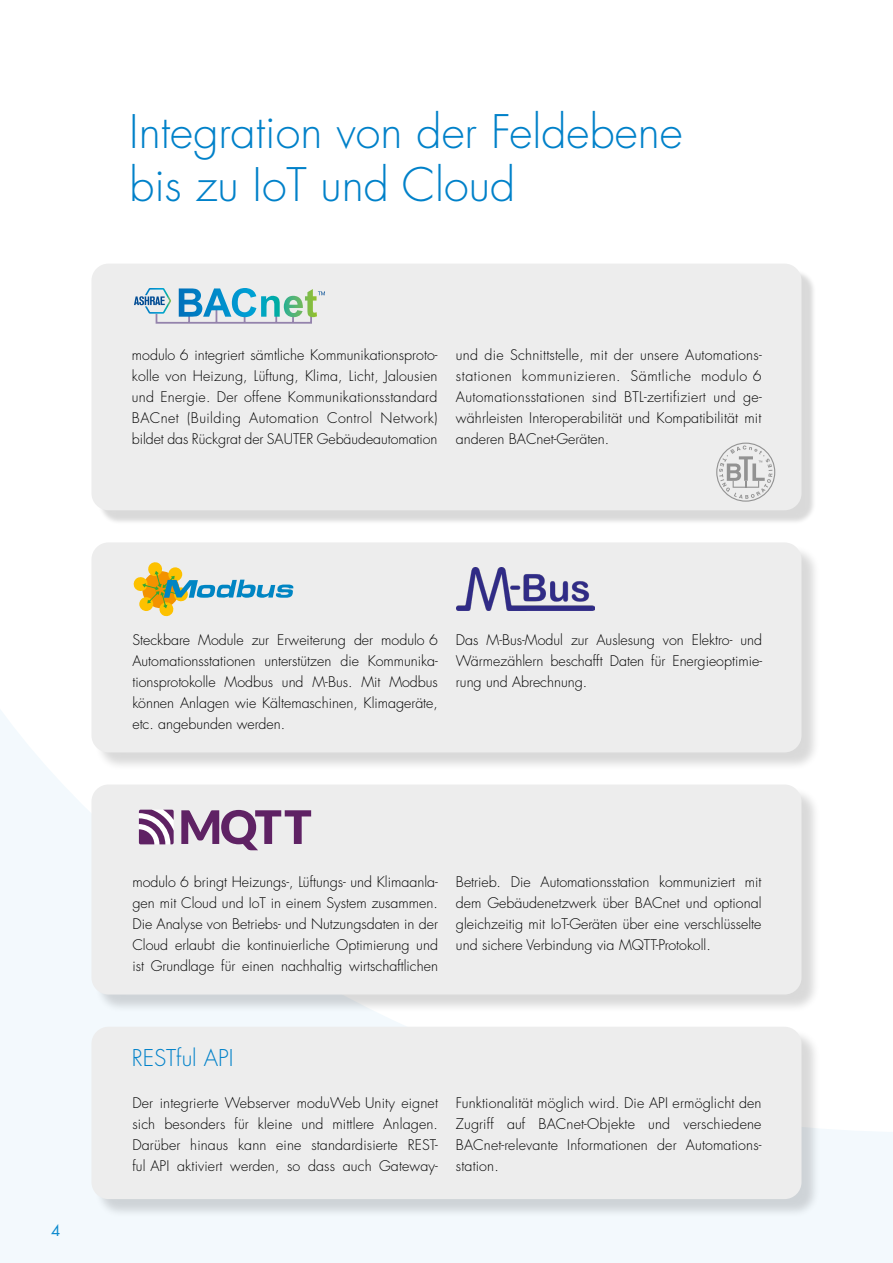
<style>
.page{position:relative;width:893px;height:1263px;background:#fff}
.page>*{position:absolute;margin:0;border:0;box-sizing:border-box;transform-origin:0 0}
.t1{font:300 45px/52.5px "Futura LT Pro";color:#0081c9}
.t2{font:300 22.5px "Futura LT Pro";color:#0081c9}
.t3{font:15px "Futura LT Pro";color:#0081c9}
.t4{font:300 14.25px/21px "Futura LT Pro";color:#000;text-align:justify}
</style>
<div class="page">
<svg style="left:0;top:710px;width:893px;height:553px;fill:#f3f9fd"></svg>
<div style="left:94px;top:1029px;width:726px;height:189px;background:#000;opacity:.15"></div>
<div style="left:91px;top:1027px;width:710px;height:172px;background:#ededed;border-radius:17px"></div>
<div style="left:97px;top:270px;width:719px;height:255px;background:#000;opacity:.15"></div>
<div style="left:91px;top:264px;width:710px;height:246px;background:#ededed;border-radius:17px"></div>
<div style="left:94px;top:786px;width:726px;height:227px;background:#000;opacity:.15"></div>
<div style="left:91px;top:784px;width:710px;height:210px;background:#ededed;border-radius:17px"></div>
<svg style="left:181px;top:810px;width:130px;height:40px"></svg>
<svg style="left:139px;top:810px;width:35px;height:34px"></svg>
<svg style="left:134px;top:288px;width:191px;height:36px"></svg>
<svg style="left:716px;top:443px;width:59px;height:59px"></svg>
<div style="left:94px;top:544px;width:726px;height:227px;background:#000;opacity:.15"></div>
<div style="left:91px;top:542px;width:710px;height:210px;background:#ededed;border-radius:17px"></div>
<svg style="left:134px;top:562px;width:159px;height:54px"></svg>
<img style="left:456px;top:568px;width:138px;height:43px">
<h1 class="t1" style="left:129px;top:106px;width:555px">Integration von der Feldebene bis zu IoT und Cloud</h1>
<p class="t4" style="left:132px;top:344px;width:307px">modulo 6 integriert sämtliche Kommunikationsproto&shy;kolle von Heizung, Lüftung, Klima, Licht, Jalousien und Energie. Der offene Kommunikationsstandard BACnet (Building Automation Control Network) bildet das Rückgrat der SAUTER Gebäudeautomation</p>
<p class="t4" style="left:456px;top:344px;width:307px">und die Schnittstelle, mit der unsere Automations&shy;stationen kommunizieren. Sämtliche modulo 6<br>Automationsstationen sind BTL-zertifiziert und ge&shy;währleisten Interoperabilität und Kompatibilität mit anderen BACnet-Geräten.</p>
<p class="t3" style="left:51px;top:1220px;width:11px">4</p>
<p class="t4" style="left:132px;top:629px;width:307px">Steckbare Module zur Erweiterung der modulo 6<br>Automationsstationen unterstützen die Kommunika&shy;tionsprotokolle Modbus und M-Bus. Mit Modbus können Anlagen wie Kältemaschinen, Klimageräte, etc. angebunden werden.</p>
<p class="t4" style="left:456px;top:629px;width:308px">Das M-Bus-Modul zur Auslesung von Elektro- und Wärmezählern beschafft Daten für Energieoptimie&shy;rung und Abrechnung.</p>
<p class="t4" style="left:132px;top:872px;width:307px">modulo 6 bringt Heizungs-, Lüftungs- und Klimaanla&shy;gen mit Cloud und IoT in einem System zusammen.<br>Die Analyse von Betriebs- und Nutzungsdaten in der Cloud erlaubt die kontinuierliche Optimierung und ist Grundlage für einen nachhaltig wirtschaftlichen</p>
<p class="t4" style="left:456px;top:872px;width:307px">Betrieb. Die Automationsstation kommuniziert mit dem Gebäudenetzwerk über BACnet und optional gleichzeitig mit IoT-Geräten über eine verschlüsselte und sichere Verbindung via MQTT-Protokoll.</p>
<h2 class="t2" style="left:132px;top:1043px;width:103px">RESTful API</h2>
<p class="t4" style="left:132px;top:1092px;width:307px">Der integrierte Webserver moduWeb Unity eignet sich besonders für kleine und mittlere Anlagen.<br>Darüber hinaus kann eine standardisierte REST&shy;ful API aktiviert werden, so dass auch Gateway-</p>
<p class="t4" style="left:456px;top:1092px;width:307px">Funktionalität möglich wird. Die API ermöglicht den Zugriff auf BACnet-Objekte und verschiedene BACnet-relevante Informationen der Automations&shy;station.</p>
</div>
